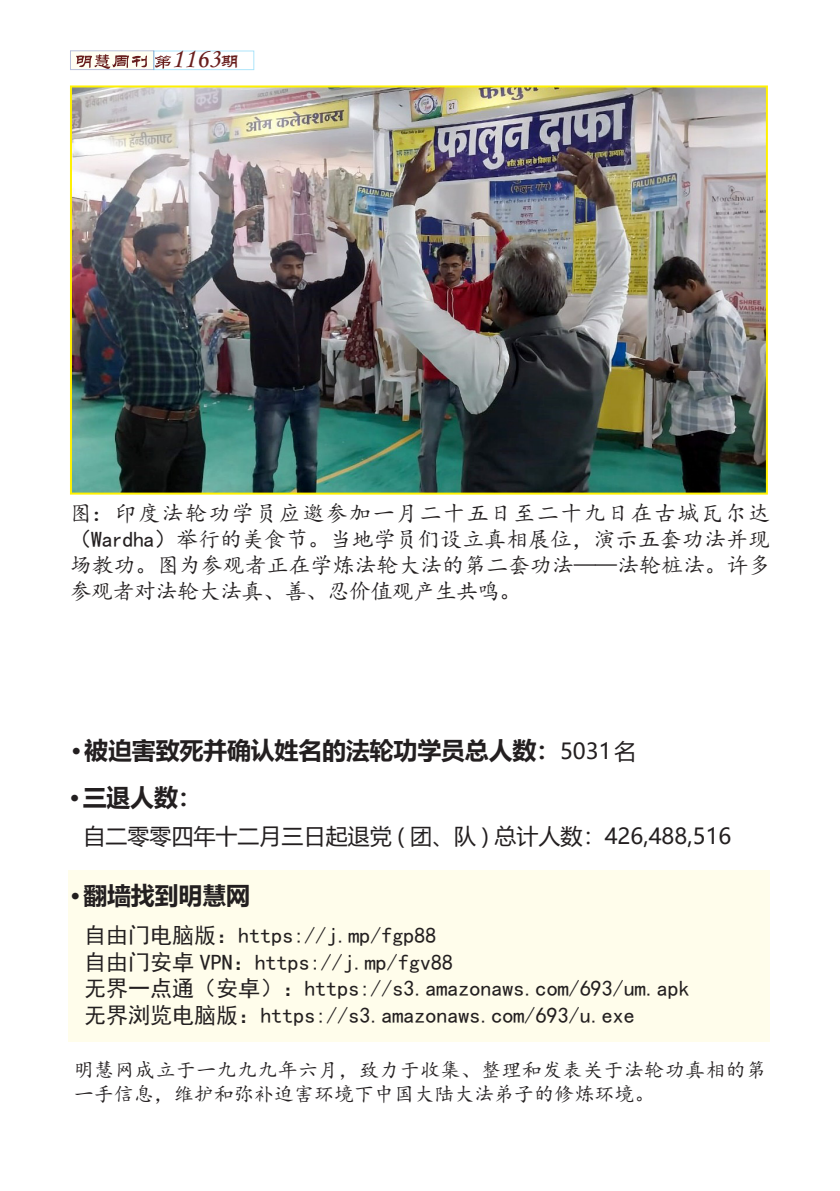
<style>
.page{position:relative;width:840px;height:1191px;background:#fff}
.page>*{position:absolute;margin:0;border:0;box-sizing:border-box;transform-origin:0 0}
.t1{font:27.8px "ST Liti";color:#681d1c}
.作者{font:700 24px "Microsoft Ya Hei";letter-spacing:-.01em;color:#231f20}
.t2{font:22px "Sim Hei";color:#231f20}
.t3{font:22px/26px "Kai Ti";letter-spacing:-.005em;color:#231f20;text-align:justify}
.t4{font:22px "Microsoft Ya Hei";color:#231f20}
.t5{font:20px/24px "Kai Ti";letter-spacing:.02em;color:#231f20}
.s1{font-size:18.6px}
.s2{font-weight:400;font-size:22px}
</style>
<div class="page">
<div style="left:68px;top:870px;width:701px;height:172px;background:#fffdeb"></div>
<svg style="left:155px;top:56px;width:16px;height:13px"></svg>
<div style="left:70px;top:50px;width:84px;height:20px;background:linear-gradient(to right,#fffef2,#fffef2)"></div>
<svg style="left:76px;top:54px;width:71px;height:15px"></svg>
<img style="left:73px;top:88px;width:691px;height:403px">
<div style="left:70px;top:85px;width:697px;height:409px;border:2px solid #fff101"></div>
<p class="t1" style="left:171px;top:45px;width:69px">1163<span class="s1">期</span></p>
<p class="t3" style="left:70px;top:500px;width:701px">图：印度法轮功学员应邀参加一月二十五日至二十九日在古城瓦尔达（Wardha）举行的美食节。当地学员们设立真相展位，演示五套功法并现场教功。图为参观者正在学炼法轮大法的第二套功法——法轮桩法。许多参观者对法轮大法真、善、忍价值观产生共鸣。</p>
<p class="作者" style="left:71px;top:734px;width:566px">•被迫害致死并确认姓名的法轮功学员总人数：<span class="s2">5031名</span></p>
<p class="作者" style="left:69px;top:780px;width:134px">•三退人数：</p>
<p class="t4" style="left:83px;top:821px;width:649px">自二零零四年十二月三日起退党 ( 团、队 ) 总计人数：426,488,516</p>
<p class="作者" style="left:70px;top:878px;width:181px">•翻墙找到明慧网</p>
<p class="t2" style="left:84px;top:924px;width:354px">自由门电脑版：https://j.mp/fgp88</p>
<p class="t2" style="left:84px;top:950px;width:370px">自由门安卓 VPN：https://j.mp/fgv88</p>
<p class="t2" style="left:84px;top:977px;width:607px">无界一点通（安卓）：https://s3.amazonaws.com/693/um.apk</p>
<p class="t2" style="left:84px;top:1003px;width:552px">无界浏览电脑版：https://s3.amazonaws.com/693/u.exe</p>
<p class="t5" style="left:74px;top:1058px;width:693px">明慧网成立于一九九九年六月，致力于收集、整理和发表关于法轮功真相的第一手信息，维护和弥补迫害环境下中国大陆大法弟子的修炼环境。</p>
</div>
